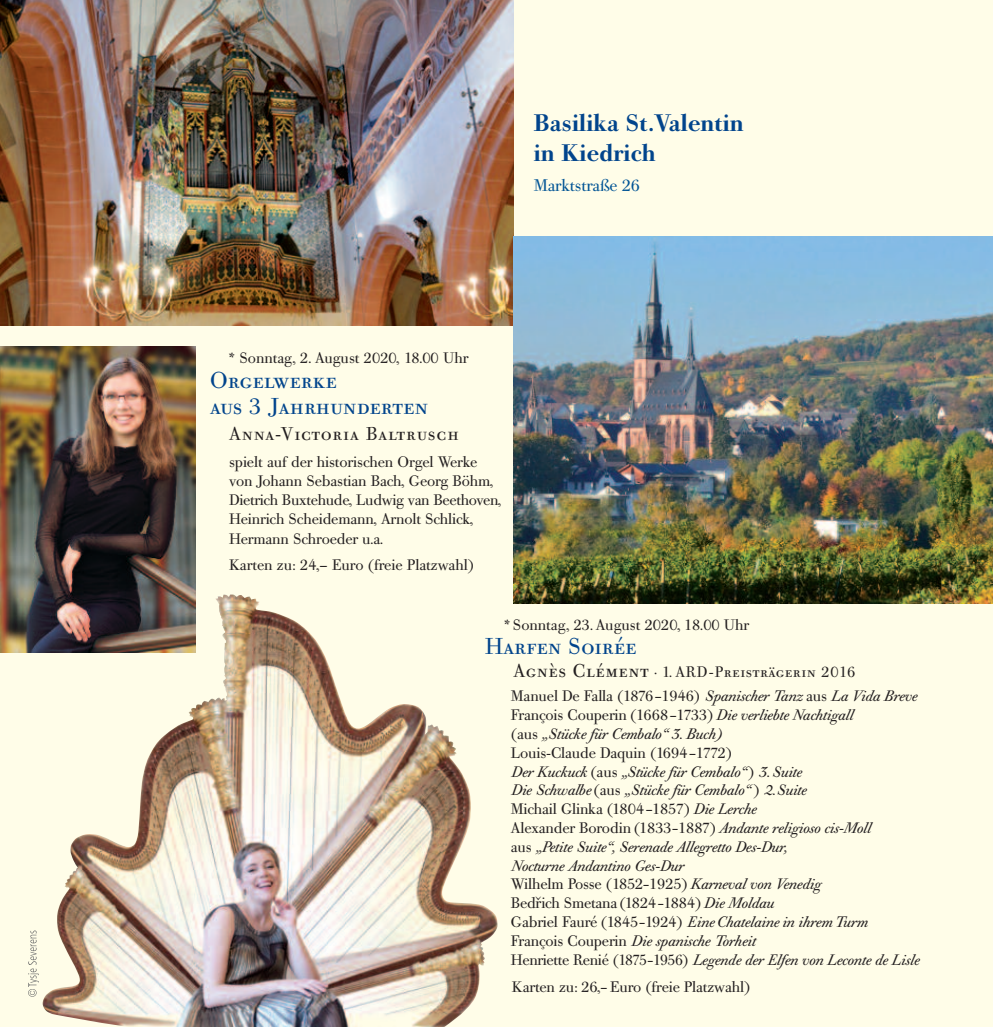
<style>
.page{position:relative;width:993px;height:1027px;background:#fff}
.page>*{position:absolute;margin:0;border:0;box-sizing:border-box;transform-origin:0 0}
.t1{font:500 23.62px/29.8px "Bodoni Old Face BE";letter-spacing:.01em;color:#01448c}
.t2{font:22.75px/26.2px "Bodoni Old Face BE Regular SC";color:#01448c}
.t3{font:18.38px "Bodoni Old Face BE Regular SC";letter-spacing:.05em;color:#231f20}
.t4{font:16.62px "Bodoni Old Face BE";letter-spacing:-.01em;color:#005495}
.t5{font:italic 15.05px/18.9px "Bodoni Old Face BE";letter-spacing:-.01em;color:#231f20}
.t6{font:15.05px/19.2px "Bodoni Old Face BE";letter-spacing:-.01em;color:#231f20}
.t7{font:15.05px "Bodoni Old Face BE Regular SC";letter-spacing:.035em;color:#231f20}
.s1{font-family:"Bodoni Old Face BE"}
.s2{font-size:18.38px}
.s3{font-style:normal}
</style>
<div class="page">
<div style="left:0;top:0;width:992px;height:1027px;background:#fffde8"></div>
<img style="left:0;top:0;width:513px;height:325px">
<img style="left:43px;top:594px;width:455px;height:433px">
<img style="left:0;top:346px;width:195px;height:307px">
<svg style="left:28px;top:930px;width:11px;height:67px"></svg>
<img style="left:513px;top:236px;width:479px;height:367px">
<h1 class="t1" style="left:533px;top:111px;width:211px">Basilika St.Valentin in Kiedrich</h1>
<p class="t4" style="left:533px;top:179px;width:108px">Marktstraße 26</p>
<p class="t6" style="left:229px;top:350px;width:241px">* Sonntag, 2. August 2020, 18.00 Uhr</p>
<h2 class="t2" style="left:210px;top:369px;width:220px">Orgelwerke<br>aus <span class="s1">3</span> Jahrhunderten</h2>
<p class="t3" style="left:229px;top:427px;width:231px">Anna-Victoria Baltrusch</p>
<p class="t6" style="left:229px;top:454px;width:274px">spielt auf der historischen Orgel Werke von Johann Sebastian Bach, Georg Böhm, Dietrich Buxtehude, Ludwig van Beethoven, Heinrich Scheidemann, Arnolt Schlick, Hermann Schroeder u.a.</p>
<p class="t6" style="left:229px;top:557px;width:246px">Karten zu: 24,– Euro (freie Platzwahl)</p>
<p class="t6" style="left:504px;top:617px;width:246px">* Sonntag, 23. August 2020, 18.00 Uhr</p>
<h2 class="t2" style="left:485px;top:636px;width:153px">Harfen Soirée</h2>
<p class="t7" style="left:513px;top:666px;width:343px"><span class="s2">Agnès Clément</span> · <span class="s1">1</span>. ARD-Preisträgerin <span class="s1">2016</span></p>
<p class="t5" style="left:510px;top:688px;width:409px"><span class="s3">Manuel De Falla (1876–1946)</span> Spanischer Tanz <span class="s3">aus</span> La Vida Breve <span class="s3">François Couperin (1668–1733)</span> Die verliebte Nachtigall<br><span class="s3">(aus</span> „Stücke für Cembalo“ 3. Buch)<br><span class="s3">Louis-Claude Daquin (1694–1772)<br></span>Der Kuckuck <span class="s3">(aus</span> „Stücke für Cembalo“ <span class="s3">)</span> 3.Suite<br>Die Schwalbe <span class="s3">(aus</span> „Stücke für Cembalo“ <span class="s3">)</span> 2.Suite<br><span class="s3">Michail Glinka (1804–1857)</span> Die Lerche<br><span class="s3">Alexander Borodin (1833–1887)</span> Andante religioso cis-Moll<br><span class="s3">aus</span> „Petite Suite“, Serenade Allegretto Des-Dur,<br>Nocturne Andantino Ges-Dur<br><span class="s3">Wilhelm Posse (1852–1925)</span> Karneval von Venedig<br><span class="s3">Bedrˇich Smetana (1824–1884)</span> Die Moldau<br><span class="s3">Gabriel Fauré (1845–1924)</span> EineChatelaine in ihremTurm <span class="s3">François Couperin</span> Die spanische Torheit<br><span class="s3">Henriette Renié (1875–1956)</span> Legende der Elfen von Leconte de Lisle</p>
<p class="t6" style="left:511px;top:979px;width:240px">Karten zu: 26,– Euro (freie Platzwahl)</p>
</div>
